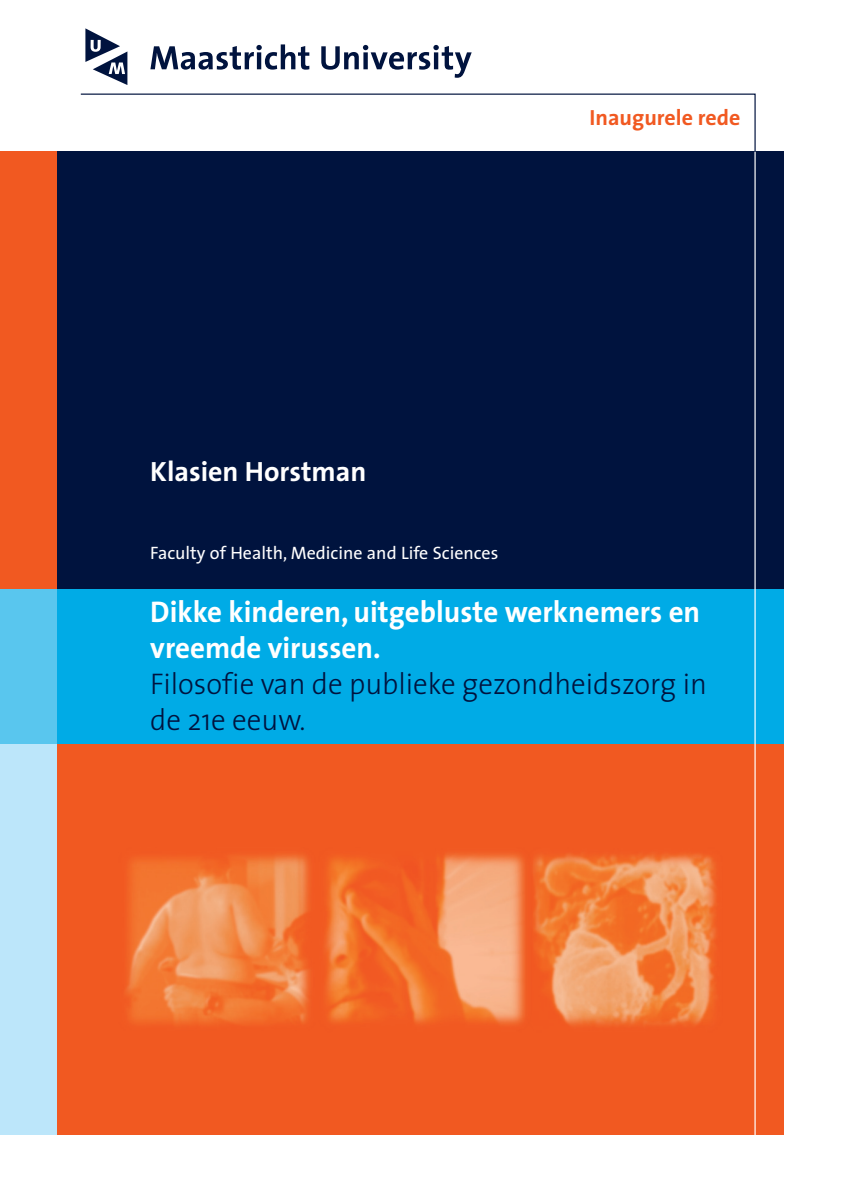
<style>
.page{position:relative;width:845px;height:1191px;background:#fff}
.page>*{position:absolute;margin:0;border:0;box-sizing:border-box;transform-origin:0 0}
.t1{font:700 30px/36px "The Sans";color:#fff}
.t2{font:300 30px/36px "The Sans";color:#00133e}
.t3{font:700 28px "The Sans";color:#fff}
.t4{font:700 22px "The Sans";color:#f15921}
.t5{font:18px "The Sans";color:#fff}
</style>
<div class="page">
<div style="left:57px;top:744px;width:727px;height:390px;background:#f15921"></div>
<div style="left:57px;top:152px;width:727px;height:491px;background:#00133e"></div>
<div style="left:0;top:152px;width:57px;height:472px;background:#f15921"></div>
<svg style="left:80px;top:93px;width:676px;height:60px"></svg>
<svg style="left:150px;top:44px;width:159px;height:26px"></svg>
<svg style="left:321px;top:45px;width:151px;height:33px"></svg>
<svg style="left:85px;top:28px;width:42px;height:57px"></svg>
<div style="left:0;top:589px;width:784px;height:155px;background:#00abe6"></div>
<hr style="left:754px;top:152px;width:1px;height:1001px;background:#fff">
<div style="left:0;top:744px;width:57px;height:390px;background:#bce6fa"></div>
<div style="left:0;top:589px;width:57px;height:155px;background:#59c6ee"></div>
<img style="left:533px;top:854px;width:183px;height:172px">
<img style="left:325px;top:853px;width:200px;height:172px">
<img style="left:125px;top:854px;width:185px;height:171px">
<p class="t3" style="left:150px;top:448px;width:218px">Klasien Horstman</p>
<p class="t4" style="left:589px;top:99px;width:152px">Inaugurele rede</p>
<p class="t5" style="left:150px;top:537px;width:350px">Faculty of Health, Medicine and Life Sciences</p>
<p class="t1" style="left:150px;top:593px;width:551px">Dikke kinderen, uitgebluste werknemers en vreemde virussen.</p>
<p class="t2" style="left:150px;top:665px;width:558px">Filosofie van de publieke gezondheidszorg in de 21e eeuw.</p>
</div>
